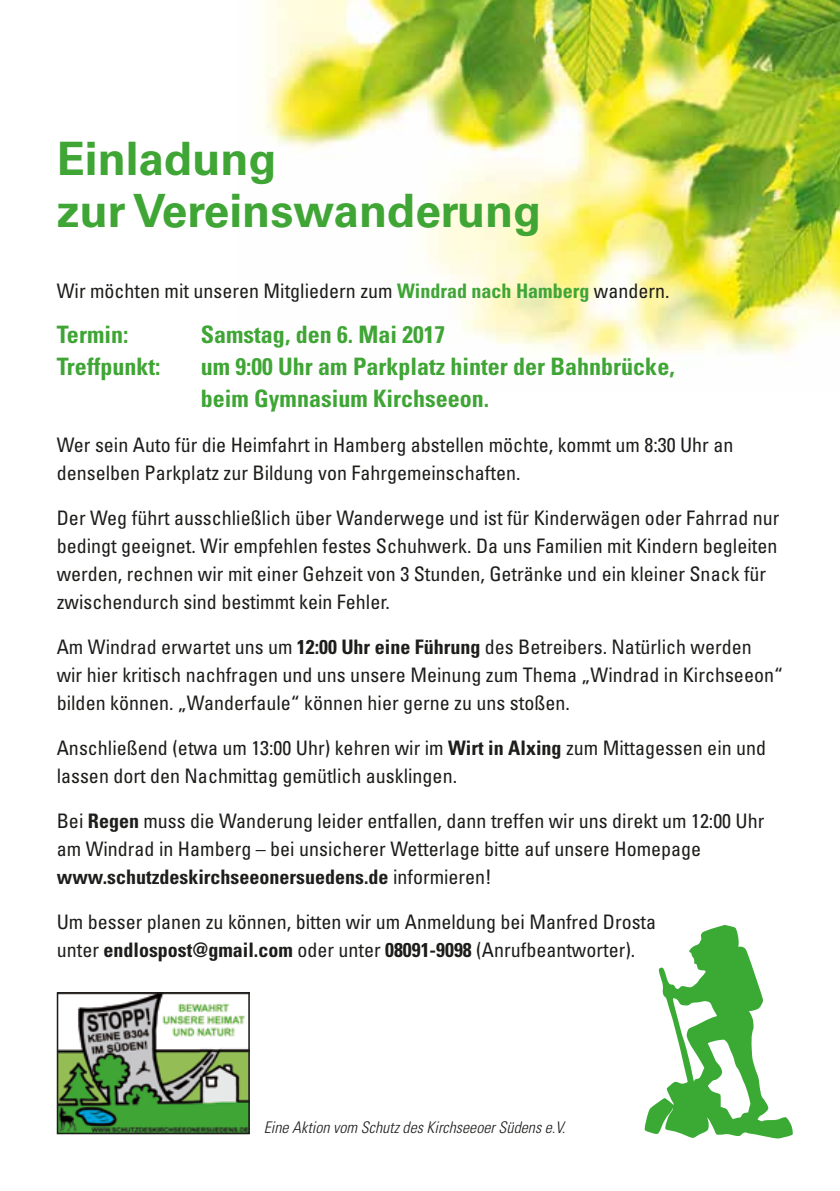
<style>
.page{position:relative;width:840px;height:1191px;background:#fff}
.page>*{position:absolute;margin:0;border:0;box-sizing:border-box;transform-origin:0 0}
.t1{font:700 46px/52px "Univers LT Std";color:#3fa535}
.t2{font:700 condensed 24px/32px "Univers LT Std";color:#3fa535}
.t3{font:condensed 20px/28px "Univers LT Std";color:#1d1d1b}
.t4{font:italic 300 condensed 16px "Univers LT Std";color:#1d1d1b}
.s1{font-weight:700;color:#3fa535}
.s2{font-weight:700}
</style>
<div class="page">
<img style="left:264px;top:0;width:575px;height:359px">
<img style="left:60px;top:995px;width:187px;height:136px">
<div style="left:57px;top:992px;width:193px;height:142px;border:2px solid #1d1d1b"></div>
<svg style="left:644px;top:925px;width:148px;height:213px"></svg>
<h1 class="t1" style="left:57px;top:133px;width:486px">Einladung<br>zur Vereinswanderung</h1>
<p class="t3" style="left:57px;top:277px;width:614px">Wir möchten mit unseren Mitgliedern zum <span class="s1">Windrad nach Hamberg</span> wandern.</p>
<p class="t2" style="left:57px;top:318px;width:73px">Termin:</p>
<p class="t2" style="left:201px;top:318px;width:245px">Samstag, den 6. Mai 2017</p>
<p class="t2" style="left:57px;top:350px;width:105px">Treffpunkt:</p>
<p class="t2" style="left:201px;top:350px;width:475px">um 9:00 Uhr am Parkplatz hinter der Bahnbrücke, beim Gymnasium Kirchseeon.</p>
<p class="t3" style="left:57px;top:431px;width:677px">Wer sein Auto für die Heimfahrt in Hamberg abstellen möchte, kommt um 8:30 Uhr an denselben Parkplatz zur Bildung von Fahrgemeinschaften.</p>
<p class="t3" style="left:57px;top:504px;width:723px">Der Weg führt ausschließlich über Wanderwege und ist für Kinderwägen oder Fahrrad nur bedingt geeignet. Wir empfehlen festes Schuhwerk. Da uns Familien mit Kindern begleiten werden, rechnen wir mit einer Gehzeit von 3 Stunden, Getränke und ein kleiner Snack für zwischendurch sind bestimmt kein Fehler.</p>
<p class="t3" style="left:57px;top:633px;width:727px">Am Windrad erwartet uns um <span class="s2">12:00 Uhr eine Führung</span> des Betreibers. Natürlich werden<br>wir hier kritisch nachfragen und uns unsere Meinung zum Thema „Windrad in Kirchseeon“ bilden können. „Wanderfaule“ können hier gerne zu uns stoßen.</p>
<p class="t3" style="left:57px;top:734px;width:710px">Anschließend (etwa um 13:00 Uhr) kehren wir im <span class="s2">Wirt in Alxing</span> zum Mittagessen ein und lassen dort den Nachmittag gemütlich ausklingen.</p>
<p class="t3" style="left:57px;top:807px;width:708px">Bei <span class="s2">Regen</span> muss die Wanderung leider entfallen, dann treffen wir uns direkt um 12:00 Uhr am Windrad in Hamberg – bei unsicherer Wetterlage bitte auf unsere Homepage <span class="s2">www.schutzdeskirchseeonersuedens.de</span> informieren!</p>
<p class="t3" style="left:57px;top:908px;width:600px">Um besser planen zu können, bitten wir um Anmeldung bei Manfred Drosta unter <span class="s2">endlospost@gmail.com</span> oder unter <span class="s2">08091-9098</span> (Anrufbeantworter).</p>
<p class="t4" style="left:264px;top:1117px;width:303px">Eine Aktion vom Schutz des Kirchseeoer Südens e.V.</p>
</div>
